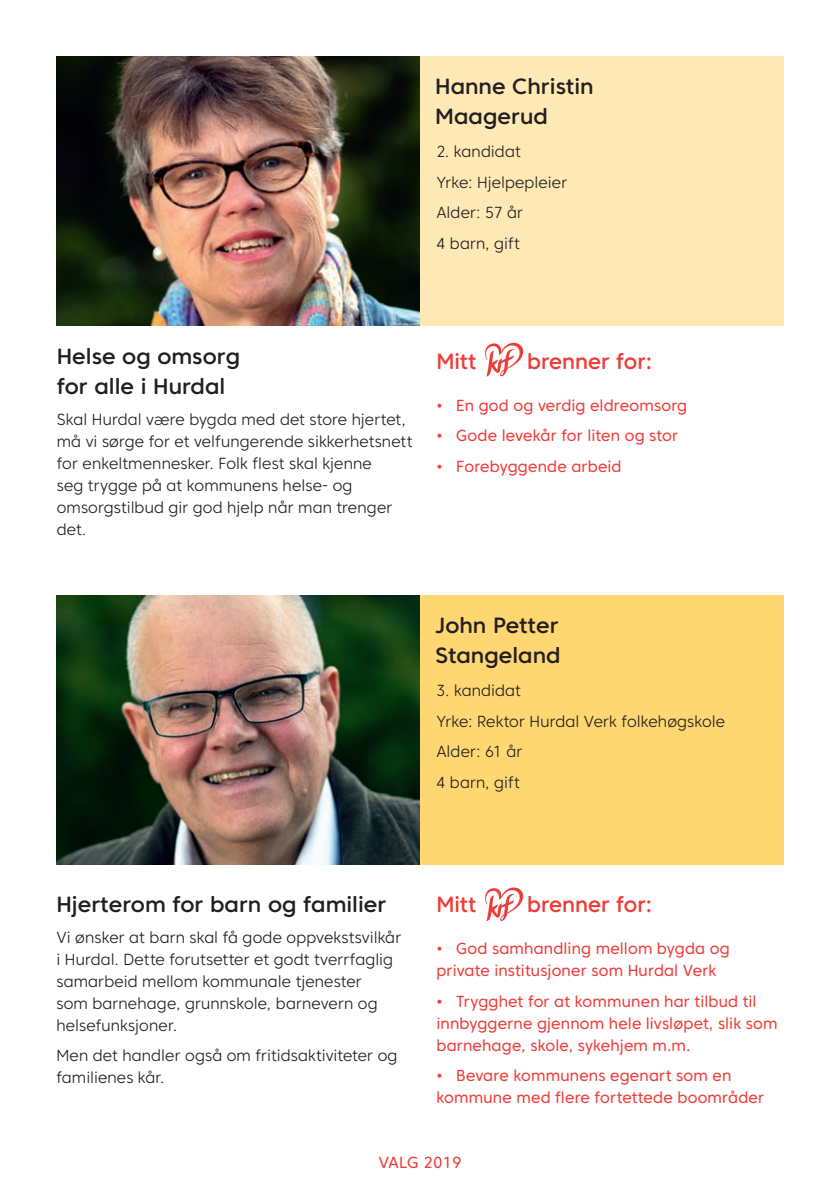
<style>
.page{position:relative;width:840px;height:1191px;background:#fff}
.page>*{position:absolute;margin:0;border:0;box-sizing:border-box;transform-origin:0 0}
.t1{font:500 22px/30px "Core Sans CR 55";color:#231f20}
.t2{font:500 22px "Core Sans CR 55";color:#ee3d39;scale:.96 1}
.t3{font:300 16px/22px "Core Sans CR 35";letter-spacing:.01em;color:#231f20;scale:.96 1}
.t4{font:16px/22px "Core Sans CR 45";letter-spacing:.01em;color:#ee3d39;scale:.96 1}
.t5{font:16px "Core Sans CR 45";letter-spacing:.01em;color:#ee3d39}
</style>
<div class="page">
<img style="left:56px;top:57px;width:363px;height:269px">
<img style="left:56px;top:595px;width:363px;height:269px">
<div style="left:419px;top:595px;width:364px;height:269px;background:#fed672"></div>
<div style="left:419px;top:57px;width:364px;height:269px;background:#fee9b5"></div>
<svg style="left:485px;top:343px;width:38px;height:33px"></svg>
<svg style="left:485px;top:887px;width:38px;height:34px"></svg>
<h1 class="t1" style="left:435px;top:71px;width:160px">Hanne Christin<br>Maagerud</h1>
<p class="t3" style="left:436px;top:136px;width:138px;line-height:30.6px">2. kandidat<br>Yrke: Hjelpepleier<br>Alder: 57 år<br>4 barn, gift</p>
<h1 class="t1" style="left:57px;top:341px;width:185px">Helse og omsorg for alle i Hurdal</h1>
<p class="t3" style="left:57px;top:408px;width:372px">Skal Hurdal være bygda med det store hjertet, må vi sørge for et velfungerende sikkerhetsnett for enkeltmennesker. Folk flest skal kjenne<br>seg trygge på at kommunens helse- og omsorgstilbud gir god hjelp når man trenger det.</p>
<h1 class="t2" style="left:436px;top:347px;width:43px">Mitt</h1>
<h1 class="t2" style="left:527px;top:347px;width:131px">brenner for:</h1>
<p class="t4" style="left:436px;top:394px;width:262px">• En god og verdig eldreomsorg</p>
<p class="t4" style="left:436px;top:424px;width:253px">• Gode levekår for liten og stor</p>
<p class="t4" style="left:436px;top:455px;width:194px">• Forebyggende arbeid</p>
<h1 class="t1" style="left:435px;top:610px;width:127px">John Petter<br>Stangeland</h1>
<p class="t3" style="left:436px;top:675px;width:302px;line-height:30.6px">3. kandidat<br>Yrke: Rektor Hurdal Verk folkehøgskole<br>Alder: 61 år<br>4 barn, gift</p>
<h1 class="t1" style="left:56px;top:889px;width:331px">Hjerterom for barn og familier</h1>
<p class="t3" style="left:56px;top:926px;width:360px">Vi ønsker at barn skal få gode oppvekstsvilkår i Hurdal. Dette forutsetter et godt tverrfaglig samarbeid mellom kommunale tjenester<br>som barnehage, grunnskole, barnevern og helsefunksjoner.</p>
<p class="t3" style="left:56px;top:1044px;width:356px">Men det handler også om fritidsaktiviteter og familienes kår.</p>
<h1 class="t2" style="left:436px;top:890px;width:43px">Mitt</h1>
<h1 class="t2" style="left:527px;top:890px;width:131px">brenner for:</h1>
<p class="t4" style="left:436px;top:937px;width:307px">• God samhandling mellom bygda og private institusjoner som Hurdal Verk</p>
<p class="t4" style="left:436px;top:989px;width:356px">• Trygghet for at kommunen har tilbud til innbyggerne gjennom hele livsløpet, slik som barnehage, skole, sykehjem m.m.</p>
<p class="t4" style="left:436px;top:1064px;width:343px">• Bevare kommunens egenart som en kommune med flere fortettede boområder</p>
<p class="t5" style="left:378px;top:1152px;width:85px">VALG 2019</p>
</div>
